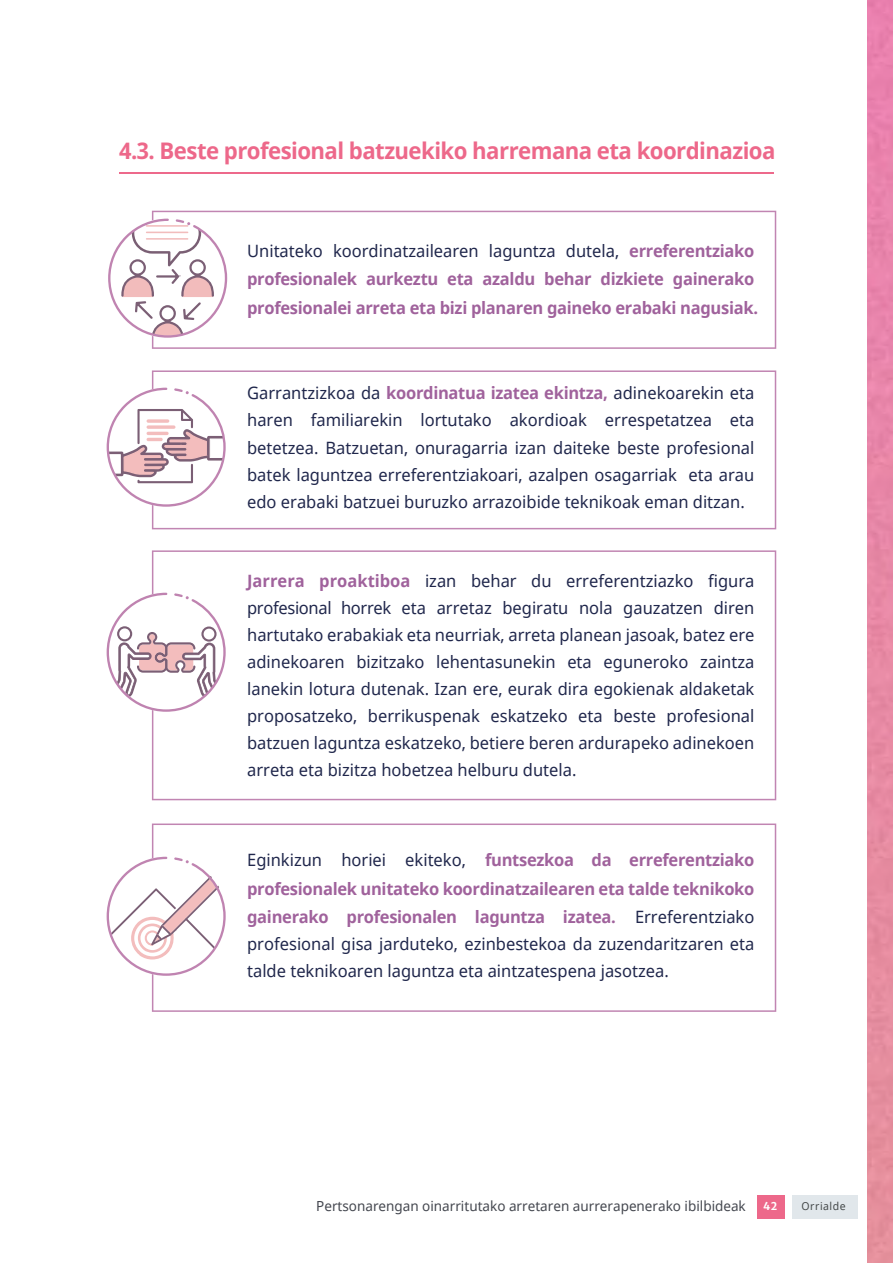
<style>
.page{position:relative;width:893px;height:1263px;background:#fff}
.page>*{position:absolute;margin:0;border:0;box-sizing:border-box;transform-origin:0 0}
.t1{font:700 22.8px "Noto Sans";letter-spacing:-.025em;color:#ed688a}
.t2{font:16.95px/27px "Noto Sans";color:#20274c;text-align:justify}
.t3{font:700 16.95px/28.5px "Noto Sans";letter-spacing:-.02em;color:#a0629c}
.t4{font:13.95px "Noto Sans";color:#44474f}
.t5{font:10.8px "Noto Sans";letter-spacing:.05em;color:#444849}
.s1{font-weight:400;color:#20274c}
.s2{font-weight:700;color:#a0629c}
.s3{font-family:"Merriweather Sans";font-size:10.8px;color:#fff}
</style>
<div class="page">
<svg style="left:152px;top:211px;width:624px;height:138px"></svg>
<svg style="left:152px;top:370px;width:624px;height:159px"></svg>
<svg style="left:152px;top:550px;width:624px;height:250px"></svg>
<svg style="left:152px;top:823px;width:624px;height:189px"></svg>
<svg style="left:108px;top:219px;width:119px;height:119px"></svg>
<hr style="left:119px;top:172px;width:655px;height:1px;background:#ed698b">
<div style="left:757px;top:1195px;width:27px;height:23px;background:#ed688a"></div>
<svg style="left:107px;top:388px;width:119px;height:119px"></svg>
<svg style="left:107px;top:593px;width:119px;height:119px"></svg>
<svg style="left:107px;top:857px;width:119px;height:119px"></svg>
<div style="left:792px;top:1195px;width:65px;height:23px;background:#e1e7eb"></div>
<h1 class="t1" style="left:119px;top:135px;width:657px">4.3. Beste profesional batzuekiko harremana eta koordinazioa</h1>
<p class="t3" style="left:247px;top:237px;width:512px"><span class="s1">Unitateko koordinatzailearen laguntza dutela,</span> erreferentziako profesionalek aurkeztu eta azaldu behar dizkiete gainerako profesionalei arreta eta bizi planaren gaineko erabaki nagusiak.</p>
<p class="t2" style="left:247px;top:380px;width:509px">Garrantzizkoa da <span class="s2">koordinatua izatea ekintza,</span> adinekoarekin eta haren familiarekin lortutako akordioak errespetatzea eta betetzea. Batzuetan, onuragarria izan daiteke beste profesional batek laguntzea erreferentziakoari, azalpen osagarriak eta arau edo erabaki batzuei buruzko arrazoibide teknikoak eman ditzan.</p>
<p class="t2" style="left:247px;top:568px;width:509px"><span class="s2">Jarrera proaktiboa</span> izan behar du erreferentziazko figura profesional horrek eta arretaz begiratu nola gauzatzen diren hartutako erabakiak eta neurriak, arreta planean jasoak, batez ere adinekoaren bizitzako lehentasunekin eta eguneroko zaintza lanekin lotura dutenak. Izan ere, eurak dira egokienak aldaketak proposatzeko, berrikuspenak eskatzeko eta beste profesional batzuen laguntza eskatzeko, betiere beren ardurapeko adinekoen arreta eta bizitza hobetzea helburu dutela.</p>
<p class="t2" style="left:247px;top:847px;width:509px;line-height:27.8px">Eginkizun horiei ekiteko, <span class="s2">funtsezkoa da erreferentziako profesionalek unitateko koordinatzailearen eta talde teknikoko gainerako profesionalen laguntza izatea.</span> Erreferentziako profesional gisa jarduteko, ezinbestekoa da zuzendaritzaren eta talde teknikoaren laguntza eta aintzatespena jasotzea.</p>
<p class="t4" style="left:316px;top:1196px;width:463px">Pertsonarengan oinarritutako arretaren aurrerapenerako ibilbideak <span class="s3">42</span></p>
<p class="t5" style="left:802px;top:1199px;width:46px">Orrialde</p>
</div>
